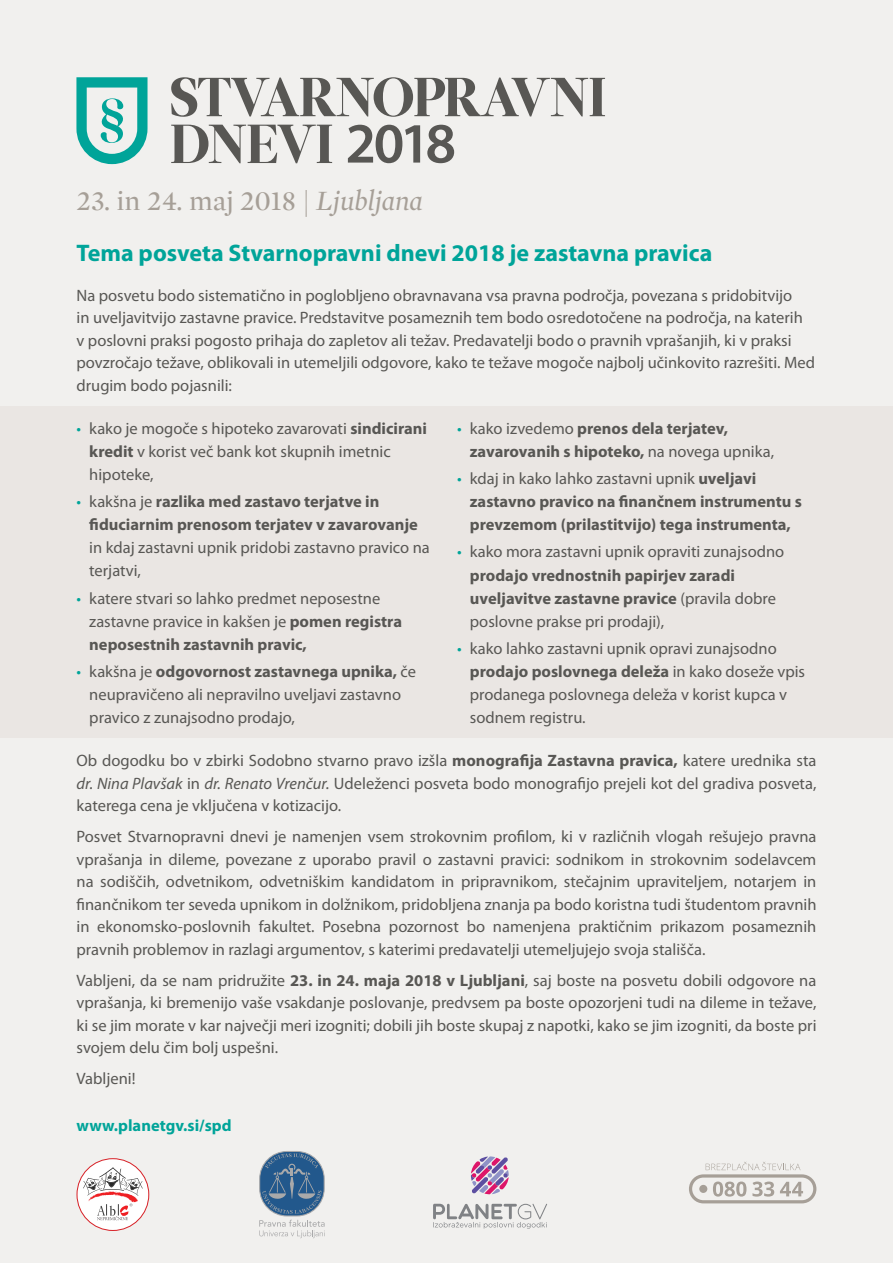
<style>
.page{position:relative;width:893px;height:1263px;background:#f1f0ee}
.page>*{position:absolute;margin:0;border:0;box-sizing:border-box;transform-origin:0 0}
.t1{font:28.5px "Mercury Display";color:#a69f97}
.t2{font:700 24px "Myriad Pro";color:#00a499}
.t3{font:16.5px/22.5px "Myriad Pro";color:#585754}
.t4{font:700 16.5px/23.1px "Myriad Pro";color:#585754}
.t5{font:700 16.5px "Myriad Pro";color:#00a499}
.s1{font-style:italic}
.s2{color:#00a499}
.s3{font-weight:700}
.s4{font-weight:400;color:#00a499}
.s5{font-weight:400}
</style>
<div class="page">
<svg style="left:689px;top:1162px;width:127px;height:41px"></svg>
<div style="left:699px;top:1185px;width:8px;height:8px;background:#a69f97;border-radius:50%"></div>
<div style="left:0;top:406px;width:893px;height:332px;background:#eae6e3"></div>
<svg style="left:171px;top:77px;width:434px;height:40px"></svg>
<svg style="left:171px;top:125px;width:161px;height:38px"></svg>
<svg style="left:76px;top:77px;width:72px;height:87px"></svg>
<svg style="left:348px;top:125px;width:72px;height:38px"></svg>
<svg style="left:427px;top:125px;width:27px;height:38px"></svg>
<svg style="left:471px;top:1156px;width:38px;height:38px"></svg>
<svg style="left:433px;top:1203px;width:114px;height:25px"></svg>
<svg style="left:259px;top:1151px;width:66px;height:87px"></svg>
<div style="left:77px;top:1159px;width:72px;height:71px;background:#fff;border-radius:50%"></div>
<div style="left:77px;top:1158px;width:72px;height:73px;border:1px solid #d72026;border-radius:50%"></div>
<svg style="left:83px;top:1167px;width:60px;height:53px"></svg>
<h1 class="t1" style="left:77px;top:181px;width:348px">23. in 24. maj 2018 | <span class="s1">Ljubljana</span></h1>
<h2 class="t2" style="left:77px;top:237px;width:637px">Tema posveta Stvarnopravni dnevi 2018 je zastavna pravica</h2>
<p class="t3" style="left:77px;top:283px;width:740px">Na posvetu bodo sistematično in poglobljeno obravnavana vsa pravna področja, povezana s pridobitvijo<br>in uveljavitvijo zastavne pravice. Predstavitve posameznih tem bodo osredotočene na področja, na katerih<br>v poslovni praksi pogosto prihaja do zapletov ali težav. Predavatelji bodo o pravnih vprašanjih, ki v praksi povzročajo težave, oblikovali in utemeljili odgovore, kako te težave mogoče najbolj učinkovito razrešiti. Med drugim bodo pojasnili:</p>
<p class="t3" style="left:89px;top:416px;width:339px;line-height:23.1px;text-indent:-13px"><span class="s2">•</span> kako je mogoče s hipoteko zavarovati <span class="s3">sindicirani kredit</span> v korist več bank kot skupnih imetnic hipoteke,</p>
<p class="t4" style="left:89px;top:489px;width:330px;text-indent:-13px"><span class="s4">•</span> <span class="s5">kakšna je</span> razlika med zastavo terjatve in fiduciarnim prenosom terjatev v zavarovanje</p>
<p class="t3" style="left:89px;top:536px;width:342px;line-height:23.1px">in kdaj zastavni upnik pridobi zastavno pravico na terjatvi,</p>
<p class="t3" style="left:89px;top:586px;width:314px;line-height:23.1px;text-indent:-13px"><span class="s2">•</span> katere stvari so lahko predmet neposestne zastavne pravice in kakšen je <span class="s3">pomen registra neposestnih zastavnih pravic,</span></p>
<p class="t3" style="left:89px;top:659px;width:328px;line-height:23.1px;text-indent:-13px"><span class="s2">•</span> kakšna je <span class="s3">odgovornost zastavnega upnika,</span> če neupravičeno ali nepravilno uveljavi zastavno pravico z zunajsodno prodajo,</p>
<p class="t4" style="left:470px;top:416px;width:306px;text-indent:-13px"><span class="s4">•</span> <span class="s5">kako izvedemo</span> prenos dela terjatev, zavarovanih s hipoteko, <span class="s5">na novega upnika,</span></p>
<p class="t4" style="left:470px;top:466px;width:333px;text-indent:-13px"><span class="s4">•</span> <span class="s5">kdaj in kako lahko zastavni upnik</span> uveljavi zastavno pravico na finančnem instrumentu s prevzemom (prilastitvijo) tega instrumenta,</p>
<p class="t3" style="left:470px;top:540px;width:316px;line-height:23.1px;text-indent:-13px"><span class="s2">•</span> kako mora zastavni upnik opraviti zunajsodno <span class="s3">prodajo vrednostnih papirjev zaradi uveljavitve zastavne pravice</span> (pravila dobre poslovne prakse pri prodaji),</p>
<p class="t3" style="left:470px;top:636px;width:337px;line-height:23.1px;text-indent:-13px"><span class="s2">•</span> kako lahko zastavni upnik opravi zunajsodno <span class="s3">prodajo poslovnega deleža</span> in kako doseže vpis prodanega poslovnega deleža v korist kupca v sodnem registru.</p>
<p class="t3" style="left:77px;top:749px;width:741px;text-align:justify">Ob dogodku bo v zbirki Sodobno stvarno pravo izšla <span class="s3">monografija Zastavna pravica,</span> katere urednika sta <span class="s1">dr. Nina Plavšak</span> in <span class="s1">dr. Renato Vrenčur.</span> Udeleženci posveta bodo monografijo prejeli kot del gradiva posveta, katerega cena je vključena v kotizacijo.</p>
<p class="t3" style="left:77px;top:825px;width:741px;text-align:justify">Posvet Stvarnopravni dnevi je namenjen vsem strokovnim profilom, ki v različnih vlogah rešujejo pravna vprašanja in dileme, povezane z uporabo pravil o zastavni pravici: sodnikom in strokovnim sodelavcem na sodiščih, odvetnikom, odvetniškim kandidatom in pripravnikom, stečajnim upraviteljem, notarjem in finančnikom ter seveda upnikom in dolžnikom, pridobljena znanja pa bodo koristna tudi študentom pravnih in ekonomsko-poslovnih fakultet. Posebna pozornost bo namenjena praktičnim prikazom posameznih pravnih problemov in razlagi argumentov, s katerimi predavatelji utemeljujejo svoja stališča.</p>
<p class="t3" style="left:77px;top:969px;width:741px;text-align:justify">Vabljeni, da se nam pridružite <span class="s3">23. in 24. maja 2018 v Ljubljani</span>, saj boste na posvetu dobili odgovore na vprašanja, ki bremenijo vaše vsakdanje poslovanje, predvsem pa boste opozorjeni tudi na dileme in težave, ki se jim morate v kar največji meri izogniti; dobili jih boste skupaj z napotki, kako se jim izogniti, da boste pri svojem delu čim bolj uspešni.</p>
<p class="t3" style="left:77px;top:1067px;width:60px">Vabljeni!</p>
<p class="t5" style="left:77px;top:1115px;width:157px">www.planetgv.si/spd</p>
</div>
